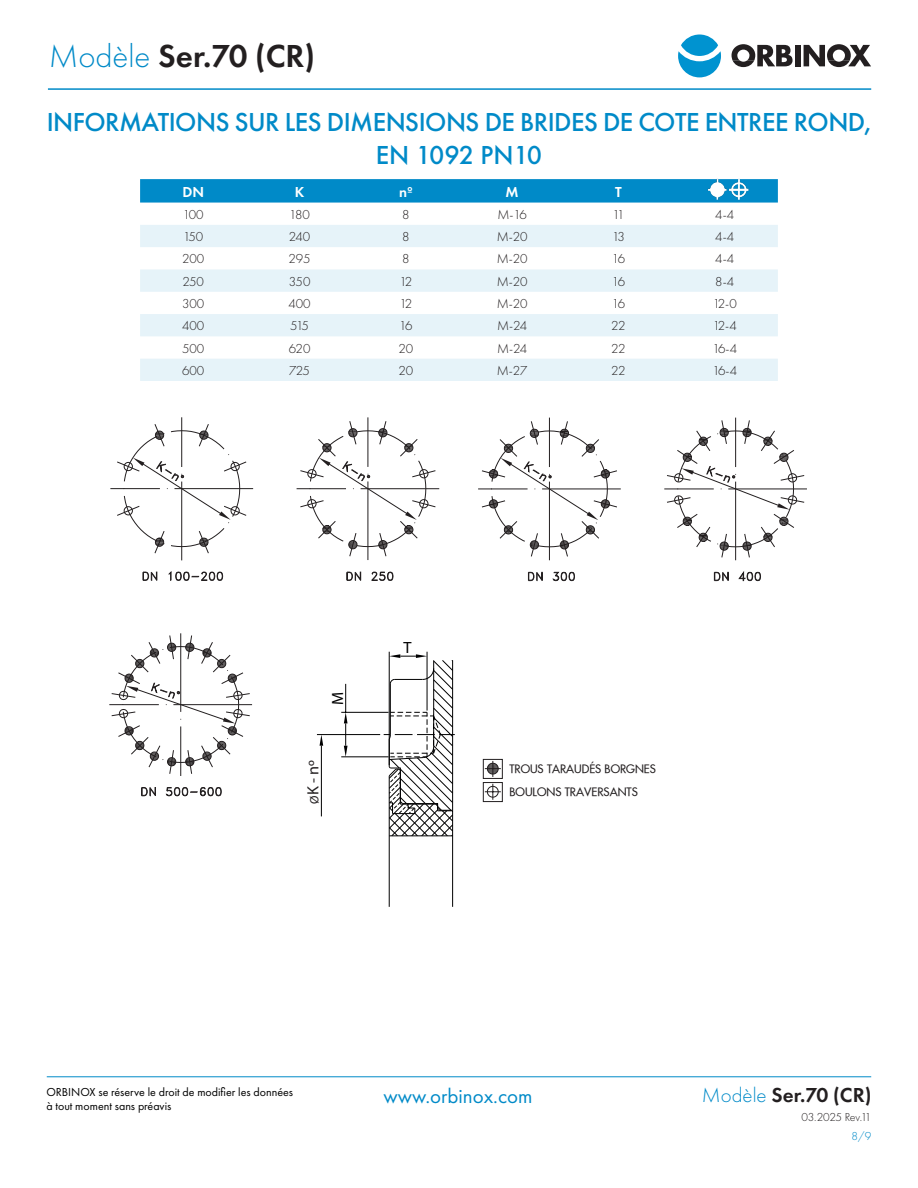
<style>
.page{position:relative;width:918px;height:1188px;background:#fff}
.page>*{position:absolute;margin:0;border:0;box-sizing:border-box;transform-origin:0 0}
.Modelo{font:600 33px "Futura PT";color:#231f20}
.títulos_n1{font:500 27px/33px "Futura PT";letter-spacing:-.02em;color:#008ac8;text-align:center}
.Modelo_folio{font:600 21px "Futura PT";color:#231f20}
.t1{font:21px "Futura PT";color:#008ac8}
.t2{font:16.2px "Myriad Pro";color:#231f20}
.t3{font:16.2px "Myriad Pro";color:#000001}
.t_encabezado{font:600 15px "Futura PT";color:#fff}
.t_cuerpo{font:300 13.5px "Futura PT";letter-spacing:-.035em;color:#231f20}
.base{font:12px "Futura PT";color:#000}
.base-2{font:300 12px "Futura PT";letter-spacing:-.04em;color:#231f20}
.base-3{font:300 12px "Futura PT";color:#008ac8}
.t4{font:11.4px/22.8px "Futura";color:#231f20}
.s1{font-weight:300;color:#008ac8}
.s2{font-size:12.15px}
</style>
<div class="page">
<hr style="left:47px;top:1077px;width:824px;height:1px;background:#008ac8">
<hr style="left:48px;top:88px;width:823px;height:2px;background:#008ac8">
<div style="left:681px;top:35px;width:37px;height:21px;background:#0093d0;border-radius:50%"></div>
<svg style="left:678px;top:51px;width:43px;height:26px"></svg>
<svg style="left:732px;top:44px;width:61px;height:23px"></svg>
<div style="left:795px;top:45px;width:5px;height:21px;background:#231f20"></div>
<svg style="left:804px;top:44px;width:67px;height:23px"></svg>
<div style="left:483px;top:759px;width:20px;height:20px;border:1px solid #231f20"></div>
<div style="left:483px;top:782px;width:20px;height:20px;border:1px solid #231f20"></div>
<svg style="left:485px;top:784px;width:16px;height:16px"></svg>
<svg style="left:388px;top:775px;width:66px;height:132px"></svg>
<hr style="left:321px;top:746px;width:1px;height:70px;background:#000001">
<svg style="left:140px;top:179px;width:638px;height:24px;background:#068cc9"></svg>
<svg style="left:140px;top:225px;width:638px;height:156px;fill:#e6f3f9"></svg>
<hr style="left:735px;top:418px;width:1px;height:49px;background:#231f20">
<hr style="left:728px;top:489px;width:79px;height:1px;background:#231f20">
<hr style="left:110px;top:488px;width:50px;height:1px;background:#231f20">
<hr style="left:368px;top:417px;width:1px;height:50px;background:#231f20">
<hr style="left:181px;top:417px;width:1px;height:50px;background:#231f20">
<hr style="left:180px;top:726px;width:1px;height:50px;background:#231f20">
<hr style="left:109px;top:704px;width:50px;height:1px;background:#231f20">
<hr style="left:549px;top:418px;width:1px;height:49px;background:#231f20">
<svg style="left:141px;top:787px;width:15px;height:10px"></svg>
<svg style="left:165px;top:787px;width:57px;height:9px"></svg>
<svg style="left:111px;top:420px;width:694px;height:355px"></svg>
<svg style="left:116px;top:423px;width:131px;height:131px"></svg>
<svg style="left:300px;top:420px;width:129px;height:130px"></svg>
<svg style="left:481px;top:420px;width:129px;height:130px"></svg>
<svg style="left:666px;top:420px;width:131px;height:131px"></svg>
<img style="left:707px;top:179px;width:44px;height:22px">
<p class="Modelo" style="left:49px;top:35px;width:268px"><span class="s1">Modèle</span> Ser.70 (CR)</p>
<p class="títulos_n1" style="left:47px;top:106px;width:826px">INFORMATIONS SUR LES DIMENSIONS DE BRIDES DE COTE ENTREE ROND,<br>EN 1092 PN10</p>
<p class="t_encabezado" style="left:182px;top:182px;width:23px">DN</p>
<p class="t_encabezado" style="left:295px;top:182px;width:11px">K</p>
<p class="t_encabezado" style="left:399px;top:182px;width:15px">nº</p>
<p class="t_encabezado" style="left:506px;top:182px;width:15px">M</p>
<p class="t_encabezado" style="left:615px;top:182px;width:8px">T</p>
<p class="t_cuerpo" style="left:183px;top:207px;width:22px">100</p>
<p class="t_cuerpo" style="left:289px;top:207px;width:22px">180</p>
<p class="t_cuerpo" style="left:402px;top:207px;width:9px">8</p>
<p class="t_cuerpo" style="left:497px;top:207px;width:31px">M-16</p>
<p class="t_cuerpo" style="left:612px;top:207px;width:13px">11</p>
<p class="t_cuerpo" style="left:715px;top:207px;width:20px">4-4</p>
<p class="t_cuerpo" style="left:183px;top:229px;width:22px">150</p>
<p class="t_cuerpo" style="left:289px;top:229px;width:23px">240</p>
<p class="t_cuerpo" style="left:402px;top:229px;width:9px">8</p>
<p class="t_cuerpo" style="left:497px;top:229px;width:32px">M-20</p>
<p class="t_cuerpo" style="left:612px;top:229px;width:14px">13</p>
<p class="t_cuerpo" style="left:715px;top:229px;width:20px">4-4</p>
<p class="t_cuerpo" style="left:182px;top:251px;width:24px">200</p>
<p class="t_cuerpo" style="left:288px;top:251px;width:24px">295</p>
<p class="t_cuerpo" style="left:402px;top:251px;width:9px">8</p>
<p class="t_cuerpo" style="left:497px;top:251px;width:32px">M-20</p>
<p class="t_cuerpo" style="left:612px;top:251px;width:15px">16</p>
<p class="t_cuerpo" style="left:715px;top:251px;width:20px">4-4</p>
<p class="t_cuerpo" style="left:182px;top:274px;width:23px">250</p>
<p class="t_cuerpo" style="left:289px;top:274px;width:23px">350</p>
<p class="t_cuerpo" style="left:400px;top:274px;width:14px">12</p>
<p class="t_cuerpo" style="left:497px;top:274px;width:32px">M-20</p>
<p class="t_cuerpo" style="left:612px;top:274px;width:15px">16</p>
<p class="t_cuerpo" style="left:715px;top:274px;width:20px">8-4</p>
<p class="t_cuerpo" style="left:182px;top:296px;width:24px">300</p>
<p class="t_cuerpo" style="left:288px;top:296px;width:24px">400</p>
<p class="t_cuerpo" style="left:400px;top:296px;width:14px">12</p>
<p class="t_cuerpo" style="left:497px;top:296px;width:32px">M-20</p>
<p class="t_cuerpo" style="left:612px;top:296px;width:15px">16</p>
<p class="t_cuerpo" style="left:713px;top:296px;width:25px">12-0</p>
<p class="t_cuerpo" style="left:182px;top:318px;width:24px">400</p>
<p class="t_cuerpo" style="left:290px;top:318px;width:20px">515</p>
<p class="t_cuerpo" style="left:399px;top:318px;width:15px">16</p>
<p class="t_cuerpo" style="left:497px;top:318px;width:32px">M-24</p>
<p class="t_cuerpo" style="left:611px;top:318px;width:16px">22</p>
<p class="t_cuerpo" style="left:713px;top:318px;width:25px">12-4</p>
<p class="t_cuerpo" style="left:182px;top:341px;width:24px">500</p>
<p class="t_cuerpo" style="left:289px;top:341px;width:23px">620</p>
<p class="t_cuerpo" style="left:398px;top:341px;width:16px">20</p>
<p class="t_cuerpo" style="left:497px;top:341px;width:32px">M-24</p>
<p class="t_cuerpo" style="left:611px;top:341px;width:16px">22</p>
<p class="t_cuerpo" style="left:712px;top:341px;width:26px">16-4</p>
<p class="t_cuerpo" style="left:182px;top:363px;width:24px">600</p>
<p class="t_cuerpo" style="left:289px;top:363px;width:22px">725</p>
<p class="t_cuerpo" style="left:398px;top:363px;width:16px">20</p>
<p class="t_cuerpo" style="left:497px;top:363px;width:32px">M-27</p>
<p class="t_cuerpo" style="left:611px;top:363px;width:16px">22</p>
<p class="t_cuerpo" style="left:712px;top:363px;width:26px">16-4</p>
<p class="t3" style="left:328px;top:705px;width:15px;rotate:-90deg">M</p>
<p class="t2" style="left:303px;top:804px;width:45px;rotate:-90deg"><span class="s2">Ø</span>K - nº</p>
<p class="t3" style="left:404px;top:637px;width:10px">T</p>
<p class="t4" style="left:509px;top:757px;width:148px">TROUS TARAUDÉS BORGNES<br>BOULONS TRAVERSANTS</p>
<p class="base" style="left:46px;top:1085px;width:248px">ORBINOX se réserve le droit de modifier les données</p>
<h3 class="t1" style="left:383px;top:1083px;width:151px">www.orbinox.com</h3>
<p class="base" style="left:46px;top:1099px;width:127px">à tout moment sans préavis</p>
<p class="Modelo_folio" style="left:702px;top:1082px;width:171px"><span class="s1">Modèle</span> Ser.70 (CR)</p>
<p class="base-2" style="left:801px;top:1110px;width:72px">03.2025 Rev.11</p>
<p class="base-3" style="left:851px;top:1129px;width:22px">8/9</p>
</div>
